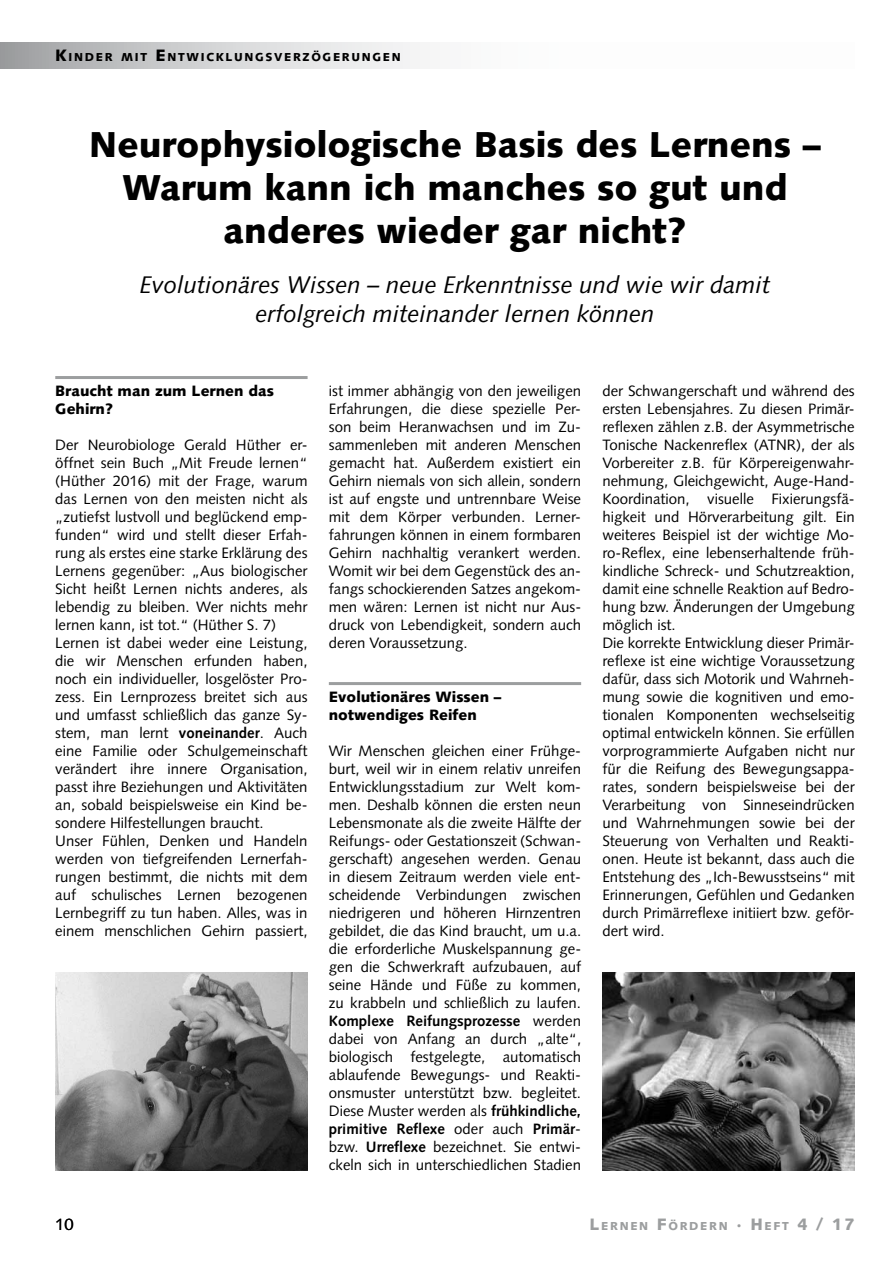
<style>
.page{position:relative;width:893px;height:1263px;background:#fff}
.page>*{position:absolute;margin:0;border:0;box-sizing:border-box;transform-origin:0 0}
.t1{font:900 36px/43.2px "Syntax LT";color:#000;text-align:center}
.t2{font:italic 24px/28.8px "Syntax LT";color:#000;text-align:center}
.t3{font:16.5px "Syntax LT";color:#000}
.t4{font:15px/18px "Syntax LT";color:#000}
.t5{font:900 15px/18px "Syntax LT";color:#000}
.t6{font:900 11.55px "Syntax LT";letter-spacing:.145em;color:#000}
.t7{font:900 11.55px "Syntax LT";letter-spacing:.145em;color:#9c9e9f}
.s1{font-size:16.5px}
.s2{font-weight:700}
</style>
<div class="page">
<svg style="left:0;top:43px;width:420px;height:25px;background:#cfd0d1"></svg>
<hr style="left:55px;top:376px;width:253px;height:3px;background:#9c9e9f">
<hr style="left:329px;top:682px;width:252px;height:3px;background:#9c9e9f">
<img style="left:55px;top:972px;width:253px;height:198px">
<img style="left:602px;top:972px;width:253px;height:198px">
<p class="t6" style="left:55px;top:50px;width:347px"><span class="s1">K</span>INDER MIT <span class="s1">E</span> NTWICKLUNGSVERZÖGERUNGEN</p>
<h1 class="t1" style="left:89px;top:123px;width:733px">Neurophysiologische Basis des Lernens –<br>Warum kann ich manches so gut und anderes wieder gar nicht?</h1>
<h2 class="t2" style="left:140px;top:270px;width:632px">Evolutionäres Wissen – neue Erkenntnisse und wie wir damit erfolgreich miteinander lernen können</h2>
<p class="t5" style="left:55px;top:382px;width:220px">Braucht man zum Lernen das<br>Gehirn?</p>
<p class="t4" style="left:55px;top:436px;width:254px">Der Neurobiologe Gerald Hüther er&shy;öffnet sein Buch „Mit Freude lernen“ (Hüther 2016) mit der Frage, warum das Lernen von den meisten nicht als „zutiefst lustvoll und beglückend emp&shy;funden“ wird und stellt dieser Erfah&shy;rung als erstes eine starke Erklärung des Lernens gegenüber: „Aus biologischer Sicht heißt Lernen nichts anderes, als lebendig zu bleiben. Wer nichts mehr lernen kann, ist tot.“ (Hüther S. 7)<br>Lernen ist dabei weder eine Leistung, die wir Menschen erfunden haben, noch ein individueller, losgelöster Pro&shy;zess. Ein Lernprozess breitet sich aus und umfasst schließlich das ganze Sy&shy;stem, man lernt <span class="s2">voneinander</span>. Auch eine Familie oder Schulgemeinschaft verändert ihre innere Organisation, passt ihre Beziehungen und Aktivitäten an, sobald beispielsweise ein Kind be&shy;sondere Hilfestellungen braucht.<br>Unser Fühlen, Denken und Handeln werden von tiefgreifenden Lernerfah&shy;rungen bestimmt, die nichts mit dem auf schulisches Lernen bezogenen Lernbegriff zu tun haben. Alles, was in einem menschlichen Gehirn passiert,</p>
<p class="t4" style="left:329px;top:382px;width:254px;text-align:justify">ist immer abhängig von den jeweiligen Erfahrungen, die diese spezielle Per&shy;son beim Heranwachsen und im Zu&shy;sammenleben mit anderen Menschen gemacht hat. Außerdem existiert ein Gehirn niemals von sich allein, sondern ist auf engste und untrennbare Weise mit dem Körper verbunden. Lerner&shy;fahrungen können in einem formbaren Gehirn nachhaltig verankert werden.<br>Womit wir bei dem Gegenstück des an&shy;fangs schockierenden Satzes angekom&shy;men wären: Lernen ist nicht nur Aus&shy;druck von Lebendigkeit, sondern auch deren Voraussetzung.</p>
<p class="t5" style="left:329px;top:688px;width:174px">Evolutionäres Wissen – notwendiges Reifen</p>
<p class="t4" style="left:329px;top:742px;width:254px;text-align:justify">Wir Menschen gleichen einer Frühge&shy;burt, weil wir in einem relativ unreifen Entwicklungsstadium zur Welt kom&shy;men. Deshalb können die ersten neun Lebensmonate als die zweite Hälfte der Reifungs- oder Gestationszeit (Schwan&shy;gerschaft) angesehen werden. Genau in diesem Zeitraum werden viele ent&shy;scheidende Verbindungen zwischen niedrigeren und höheren Hirnzentren gebildet, die das Kind braucht, um u.a. die erforderliche Muskelspannung ge&shy;gen die Schwerkraft aufzubauen, auf seine Hände und Füße zu kommen, zu krabbeln und schließlich zu laufen.<br><span class="s2">Komplexe Reifungsprozesse</span> werden dabei von Anfang an durch „alte“, biologisch festgelegte, automatisch ablaufende Bewegungs- und Reakti&shy;onsmuster unterstützt bzw. begleitet.<br>Diese Muster werden als <span class="s2">frühkindliche, primitive Reflexe</span> oder auch <span class="s2">Primär&shy;</span>bzw. <span class="s2">Urreflexe</span> bezeichnet. Sie entwi&shy;ckeln sich in unterschiedlichen Stadien</p>
<p class="t4" style="left:602px;top:382px;width:254px">der Schwangerschaft und während des ersten Lebensjahres. Zu diesen Primär&shy;reflexen zählen z.B. der Asymmetrische Tonische Nackenreflex (ATNR), der als Vorbereiter z.B. für Körpereigenwahr&shy;nehmung, Gleichgewicht, Auge-Hand-Koordination, visuelle Fixierungsfä&shy;higkeit und Hörverarbeitung gilt. Ein weiteres Beispiel ist der wichtige Mo&shy;ro-Reflex, eine lebenserhaltende früh&shy;kindliche Schreck- und Schutzreaktion, damit eine schnelle Reaktion auf Bedro&shy;hung bzw. Änderungen der Umgebung möglich ist.<br>Die korrekte Entwicklung dieser Primär&shy;reflexe ist eine wichtige Voraussetzung dafür, dass sich Motorik und Wahrneh&shy;mung sowie die kognitiven und emo&shy;tionalen Komponenten wechselseitig optimal entwickeln können. Sie erfüllen vorprogrammierte Aufgaben nicht nur für die Reifung des Bewegungsappa&shy;rates, sondern beispielsweise bei der Verarbeitung von Sinneseindrücken und Wahrnehmungen sowie bei der Steuerung von Verhalten und Reakti&shy;onen. Heute ist bekannt, dass auch die Entstehung des „Ich-Bewusstseins“ mit Erinnerungen, Gefühlen und Gedanken durch Primärreflexe initiiert bzw. geför&shy;dert wird.</p>
<p class="t3" style="left:55px;top:1214px;width:20px">10</p>
<p class="t7" style="left:589px;top:1219px;width:267px"><span class="s1">L</span>ERNEN <span class="s1">F</span>ÖRDERN <span class="s1">· H</span>EFT <span class="s1">4 / 17</span></p>
</div>
